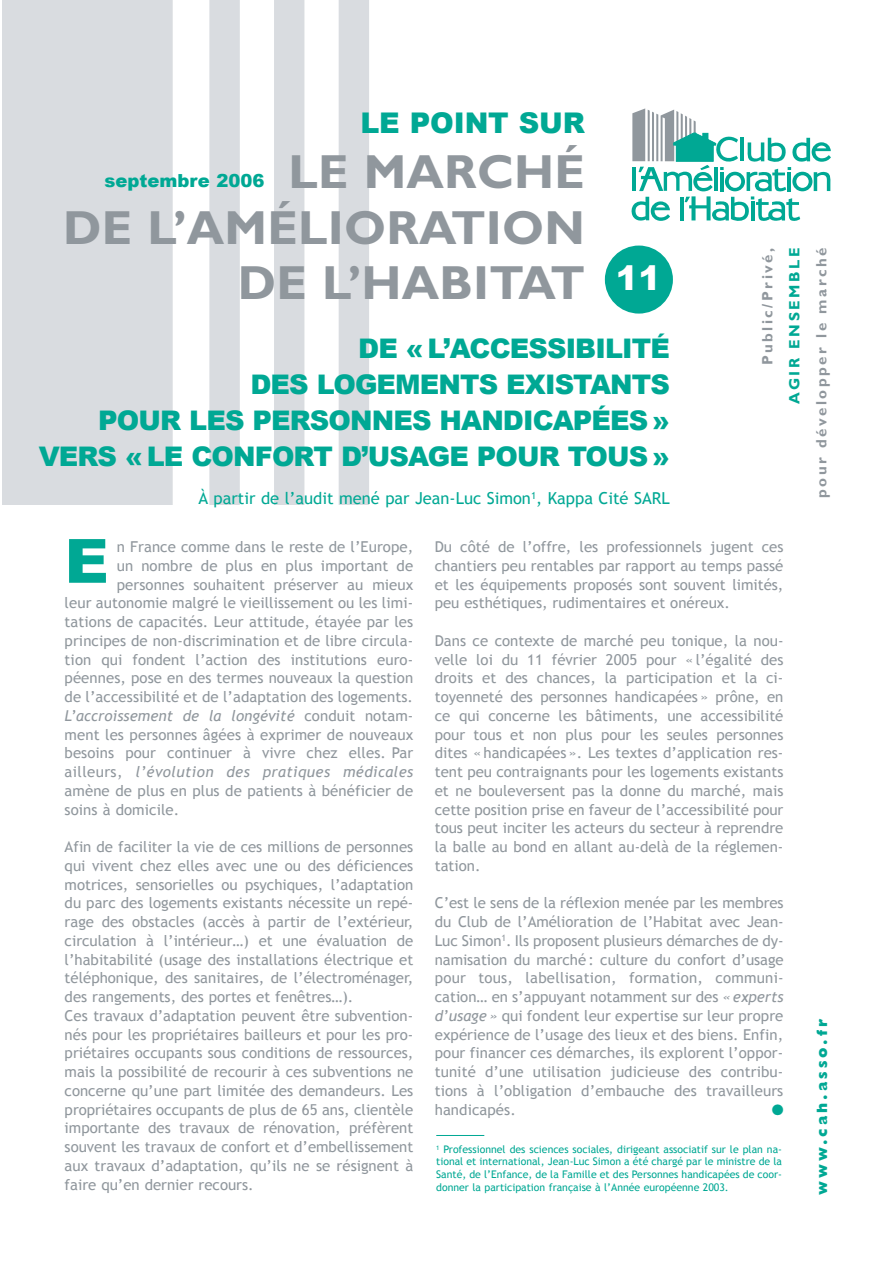
<style>
.page{position:relative;width:893px;height:1263px;background:#fff}
.page>*{position:absolute;margin:0;border:0;box-sizing:border-box;transform-origin:0 0}
.t1{font:900 61.05px "Arial";color:#00a894}
.t2{font:700 48px/55.5px "Gill Sans";letter-spacing:.005em;color:#90979d;text-align:right}
.t3{font:900 33.75px "Arial";color:#fff}
.t4{font:900 28.5px "Arial";letter-spacing:-.005em;color:#00a894}
.t5{font:900 27px/36px "Arial";letter-spacing:-.035em;color:#00a894;text-align:right}
.t6{font:900 18px "Arial";color:#00a894}
.t7{font:16.5px "Trebuchet MS";color:#00a894}
.t8{font:15px/18.8px "Trebuchet MS";color:#90979d;text-align:justify}
.t9{font:italic 15px "Trebuchet MS";letter-spacing:.005em;color:#90979d}
.t10{font:italic 15px "Trebuchet MS";letter-spacing:.025em;color:#90979d}
.t11{font:700 15px "Gill Sans";letter-spacing:.165em;color:#90979d}
.t12{font:800 15px "Gill Sans";letter-spacing:.205em;color:#00a894}
.t13{font:700 15px "Gill Sans";letter-spacing:.165em;color:#00a894}
.t14{font:15px "Zapf Dingbats";color:#00a894}
.t15{font:10.5px/12.6px "Trebuchet MS";color:#00a894;text-align:justify}
.s1{font-style:italic}
.s2{font-style:normal}
</style>
<div class="page">
<div style="left:338px;top:0;width:31px;height:505px;background:#d9dce0"></div>
<div style="left:274px;top:0;width:30px;height:505px;background:#d9dce0"></div>
<div style="left:209px;top:0;width:31px;height:505px;background:#d9dce0"></div>
<div style="left:2px;top:0;width:171px;height:505px;background:#d9dce0"></div>
<svg style="left:631px;top:108px;width:199px;height:113px"></svg>
<div style="left:605px;top:246px;width:68px;height:68px;background:#00a894;border-radius:50%"></div>
<hr style="left:436px;top:1135px;width:48px;height:1px;background:#00a894">
<h3 class="t4" style="left:360px;top:113px;width:226px">LE POINT SUR</h3>
<h2 class="t2" style="left:63px;top:149px;width:523px">LE MARCHÉ<br>DE L’AMÉLIORATION<br>DE L’HABITAT</h2>
<h3 class="t5" style="left:39px;top:334px;width:632px">DE « L’ACCESSIBILITÉ<br>DES LOGEMENTS EXISTANTS<br>POUR LES PERSONNES HANDICAPÉES »<br>VERS « LE CONFORT D’USAGE POUR TOUS »</h3>
<p class="t7" style="left:198px;top:492px;width:473px">À partir de l’audit mené par Jean-Luc Simon<sup>1</sup>, Kappa Cité SARL</p>
<h1 class="t1" style="left:65px;top:540px;width:46px">E</h1>
<p class="t8" style="left:117px;top:539px;width:298px">n France comme dans le reste de l’Europe,</p>
<p class="t6" style="left:105px;top:174px;width:161px">septembre 2006</p>
<p class="t11" style="left:762px;top:365px;width:119px;rotate:-90deg">Public/Privé,</p>
<p class="t13" style="left:789px;top:404px;width:158px;rotate:-90deg">AGIR ENSEMBLE</p>
<p class="t11" style="left:816px;top:498px;width:251px;rotate:-90deg">pour développer le marché</p>
<h3 class="t3" style="left:616px;top:266px;width:47px">11</h3>
<p class="t8" style="left:435px;top:539px;width:350px">Du côté de l’offre, les professionnels jugent ces chantiers peu rentables par rapport au temps passé et les équipements proposés sont souvent limités, peu esthétiques, rudimentaires et onéreux.</p>
<p class="t8" style="left:435px;top:633px;width:350px">Dans ce contexte de marché peu tonique, la nou&shy;velle loi du 11 février 2005 pour « l’égalité des droits et des chances, la participation et la ci&shy;toyenneté des personnes handicapées » prône, en ce qui concerne les bâtiments, une accessibilité pour tous et non plus pour les seules personnes dites « handicapées ». Les textes d’application res&shy;tent peu contraignants pour les logements existants et ne bouleversent pas la donne du marché, mais cette position prise en faveur de l’accessibilité pour tous peut inciter les acteurs du secteur à reprendre la balle au bond en allant au-delà de la réglemen&shy;tation.</p>
<p class="t8" style="left:435px;top:895px;width:350px">C’est le sens de la réflexion menée par les membres du Club de l’Amélioration de l’Habitat avec Jean-Luc Simon<sup>1</sup>. Ils proposent plusieurs démarches de dy&shy;namisation du marché: culture du confort d’usage pour tous, labellisation, formation, communi&shy;cation… en s’appuyant notamment sur des <span class="s1">« experts d’usage »</span> qui fondent leur expertise sur leur propre expérience de l’usage des lieux et des biens. Enfin, pour financer ces démarches, ils explorent l’oppor&shy;tunité d’une utilisation judicieuse des contribu&shy;tions à l’obligation d’embauche des travailleurs handicapés.</p>
<p class="t8" style="left:117px;top:558px;width:298px">un nombre de plus en plus important de</p>
<p class="t8" style="left:117px;top:577px;width:298px">personnes souhaitent préserver au mieux</p>
<p class="t8" style="left:65px;top:595px;width:350px">leur autonomie malgré le vieillissement ou les limi-</p>
<p class="t8" style="left:65px;top:614px;width:350px">tations de capacités. Leur attitude, étayée par les</p>
<p class="t8" style="left:65px;top:633px;width:350px">principes de non-discrimination et de libre circula-</p>
<p class="t8" style="left:65px;top:652px;width:350px">tion qui fondent l’action des institutions euro-</p>
<p class="t8" style="left:65px;top:670px;width:350px">péennes, pose en des termes nouveaux la question</p>
<p class="t8" style="left:65px;top:689px;width:350px">de l’accessibilité et de l’adaptation des logements.</p>
<p class="t9" style="left:65px;top:710px;width:350px">L’accroissement de la longévité <span class="s2">conduit notam-</span></p>
<p class="t8" style="left:65px;top:727px;width:350px">ment les personnes âgées à exprimer de nouveaux</p>
<p class="t8" style="left:65px;top:745px;width:350px">besoins pour continuer à vivre chez elles. Par</p>
<p class="t10" style="left:65px;top:766px;width:350px"><span class="s2">ailleurs,</span> l’évolution des pratiques médicales</p>
<p class="t8" style="left:65px;top:783px;width:350px">amène de plus en plus de patients à bénéficier de</p>
<p class="t8" style="left:65px;top:802px;width:116px">soins à domicile.</p>
<p class="t8" style="left:65px;top:839px;width:350px;text-align:left">Afin de faciliter la vie de ces millions de personnes qui vivent chez elles avec une ou des déficiences motrices, sensorielles ou psychiques, l’adaptation du parc des logements existants nécessite un repé&shy;rage des obstacles (accès à partir de l’extérieur, circulation à l’intérieur…) et une évaluation de l’habitabilité (usage des installations électrique et téléphonique, des sanitaires, de l’électroménager, des rangements, des portes et fenêtres…).<br>Ces travaux d’adaptation peuvent être subvention&shy;nés pour les propriétaires bailleurs et pour les pro&shy;priétaires occupants sous conditions de ressources, mais la possibilité de recourir à ces subventions ne concerne qu’une part limitée des demandeurs. Les propriétaires occupants de plus de 65 ans, clientèle importante des travaux de rénovation, préfèrent souvent les travaux de confort et d’embellissement aux travaux d’adaptation, qu’ils ne se résignent à faire qu’en dernier recours.</p>
<p class="t12" style="left:816px;top:1195px;width:178px;rotate:-90deg">www.cah.asso.fr</p>
<p class="t14" style="left:771px;top:1102px;width:13px">●</p>
<p class="t15" style="left:436px;top:1144px;width:347px"><sup>1</sup> Professionnel des sciences sociales, dirigeant associatif sur le plan na&shy;tional et international, Jean-Luc Simon a été chargé par le ministre de la Santé, de l’Enfance, de la Famille et des Personnes handicapées de coor&shy;donner la participation française à l’Année européenne 2003.</p>
</div>
